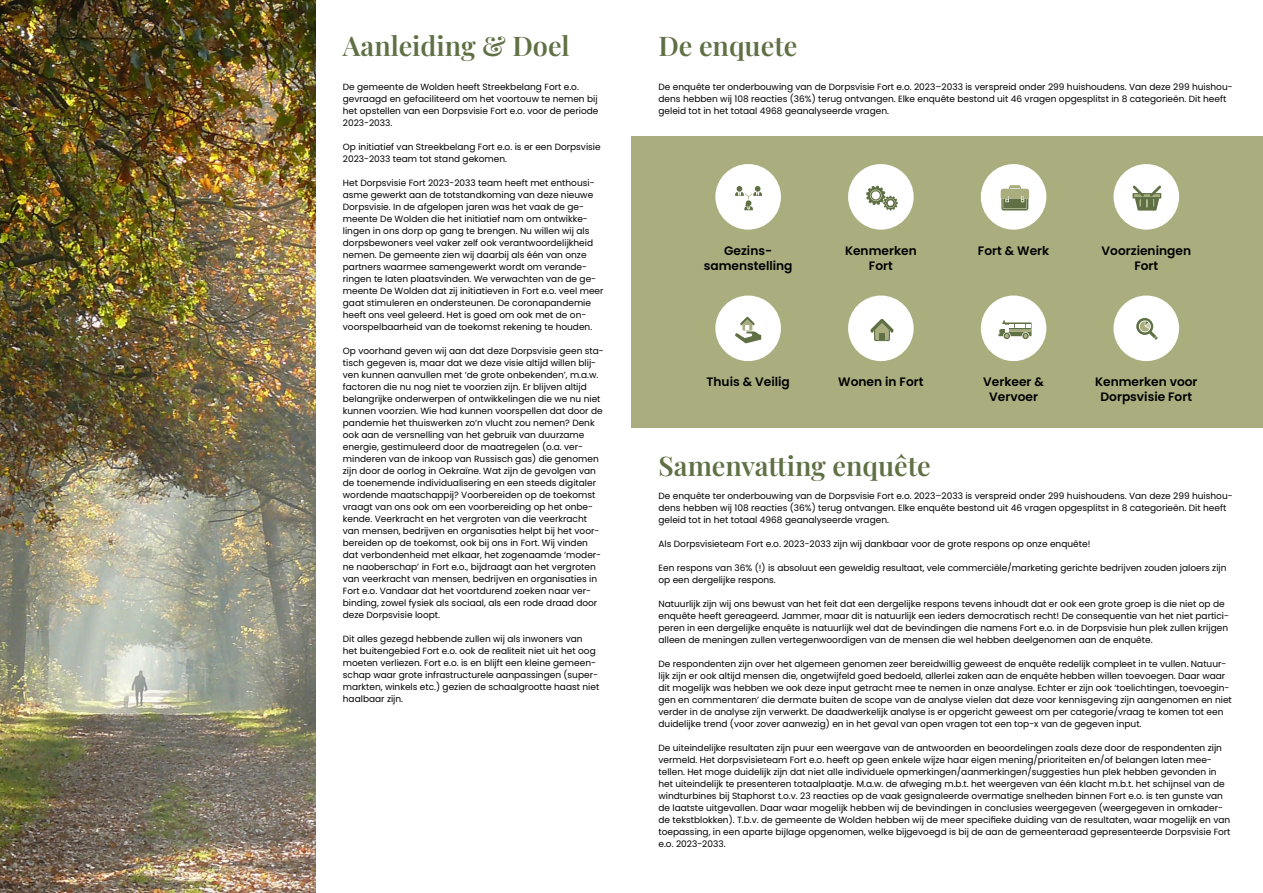
<style>
.page{position:relative;width:1263px;height:893px;background:#fff}
.page>*{position:absolute;margin:0;border:0;box-sizing:border-box;transform-origin:0 0}
.t1{font:27px "Playfair Display";color:#5f7044}
.t2{font:600 12.23px/14.7px "Poppins";color:#000;text-align:center}
.t3{font:9px/12px "Poppins";color:#000}
</style>
<div class="page">
<img style="left:0;top:0;width:316px;height:893px">
<div style="left:631px;top:136px;width:632px;height:291px;background:#aaae7f"></div>
<div style="left:715px;top:164px;width:66px;height:66px;background:#fff;border-radius:50%"></div>
<div style="left:848px;top:164px;width:66px;height:66px;background:#fff;border-radius:50%"></div>
<div style="left:981px;top:164px;width:65px;height:66px;background:#fff;border-radius:50%"></div>
<div style="left:1113px;top:164px;width:66px;height:66px;background:#fff;border-radius:50%"></div>
<div style="left:715px;top:296px;width:66px;height:65px;background:#fff;border-radius:50%"></div>
<div style="left:848px;top:296px;width:66px;height:65px;background:#fff;border-radius:50%"></div>
<div style="left:981px;top:296px;width:65px;height:65px;background:#fff;border-radius:50%"></div>
<div style="left:1113px;top:296px;width:66px;height:65px;background:#fff;border-radius:50%"></div>
<svg style="left:735px;top:317px;width:26px;height:26px"></svg>
<svg style="left:866px;top:186px;width:32px;height:24px"></svg>
<svg style="left:870px;top:319px;width:24px;height:22px"></svg>
<svg style="left:1001px;top:185px;width:28px;height:25px"></svg>
<svg style="left:998px;top:320px;width:33px;height:20px"></svg>
<svg style="left:1136px;top:318px;width:22px;height:22px"></svg>
<svg style="left:1132px;top:186px;width:29px;height:25px"></svg>
<svg style="left:735px;top:186px;width:27px;height:24px"></svg>
<h1 class="t1" style="left:343px;top:25px;width:228px">Aanleiding &amp; Doel</h1>
<p class="t3" style="left:343px;top:81px;width:257px">De gemeente de Wolden heeft Streekbelang Fort e.o. gevraagd en gefaciliteerd om het voortouw te nemen bij het opstellen van een Dorpsvisie Fort e.o. voor de periode 2023-2033.</p>
<p class="t3" style="left:343px;top:141px;width:259px">Op initiatief van Streekbelang Fort e.o. is er een Dorpsvisie<br>2023-2033 team tot stand gekomen.</p>
<p class="t3" style="left:343px;top:177px;width:262px">Het Dorpsvisie Fort 2023-2033 team heeft met enthousi&shy;asme gewerkt aan de totstandkoming van deze nieuwe Dorpsvisie. In de afgelopen jaren was het vaak de ge&shy;meente De Wolden die het initiatief nam om ontwikke&shy;lingen in ons dorp op gang te brengen. Nu willen wij als dorpsbewoners veel vaker zelf ook verantwoordelijkheid nemen. De gemeente zien wij daarbij als één van onze partners waarmee samengewerkt wordt om verande&shy;ringen te laten plaatsvinden. We verwachten van de ge&shy;meente De Wolden dat zij initiatieven in Fort e.o. veel meer gaat stimuleren en ondersteunen. De coronapandemie heeft ons veel geleerd. Het is goed om ook met de on&shy;voorspelbaarheid van de toekomst rekening te houden.</p>
<p class="t3" style="left:343px;top:345px;width:263px">Op voorhand geven wij aan dat deze Dorpsvisie geen sta&shy;tisch gegeven is, maar dat we deze visie altijd willen blij&shy;ven kunnen aanvullen met ‘de grote onbekenden’, m.a.w. factoren die nu nog niet te voorzien zijn. Er blijven altijd belangrijke onderwerpen of ontwikkelingen die we nu niet kunnen voorzien. Wie had kunnen voorspellen dat door de pandemie het thuiswerken zo’n vlucht zou nemen? Denk ook aan de versnelling van het gebruik van duurzame energie, gestimuleerd door de maatregelen (o.a. ver&shy;minderen van de inkoop van Russisch gas) die genomen zijn door de oorlog in Oekraïne. Wat zijn de gevolgen van de toenemende individualisering en een steeds digitaler wordende maatschappij? Voorbereiden op de toekomst vraagt van ons ook om een voorbereiding op het onbe&shy;kende. Veerkracht en het vergroten van die veerkracht van mensen, bedrijven en organisaties helpt bij het voor&shy;bereiden op de toekomst, ook bij ons in Fort. Wij vinden dat verbondenheid met elkaar, het zogenaamde ‘moder&shy;ne naoberschap’ in Fort e.o., bijdraagt aan het vergroten van veerkracht van mensen, bedrijven en organisaties in Fort e.o. Vandaar dat het voortdurend zoeken naar ver&shy;binding, zowel fysiek als sociaal, als een rode draad door deze Dorpsvisie loopt.</p>
<p class="t3" style="left:343px;top:633px;width:258px">Dit alles gezegd hebbende zullen wij als inwoners van het buitengebied Fort e.o. ook de realiteit niet uit het oog moeten verliezen. Fort e.o. is en blijft een kleine gemeen&shy;schap waar grote infrastructurele aanpassingen (super&shy;markten, winkels etc.) gezien de schaalgrootte haast niet haalbaar zijn.</p>
<h1 class="t1" style="left:658px;top:25px;width:140px">De enquete</h1>
<p class="t3" style="left:658px;top:81px;width:576px">De enquête ter onderbouwing van de Dorpsvisie Fort e.o. 2023–2033 is verspreid onder 299 huishoudens. Van deze 299 huishou&shy;dens hebben wij 108 reacties (36%) terug ontvangen. Elke enquête bestond uit 46 vragen opgesplitst in 8 categorieën. Dit heeft geleid tot in het totaal 4968 geanalyseerde vragen.</p>
<h2 class="t2" style="left:704px;top:243px;width:90px">Gezins&shy;samenstelling</h2>
<h2 class="t2" style="left:845px;top:243px;width:73px">Kenmerken<br>Fort</h2>
<h2 class="t2" style="left:978px;top:243px;width:73px">Fort &amp; Werk</h2>
<h2 class="t2" style="left:1101px;top:243px;width:91px">Voorzieningen<br>Fort</h2>
<h2 class="t2" style="left:706px;top:375px;width:85px">Thuis &amp; Veilig</h2>
<h2 class="t2" style="left:838px;top:375px;width:87px">Wonen in Fort</h2>
<h2 class="t2" style="left:983px;top:375px;width:62px">Verkeer &amp;<br>Vervoer</h2>
<h2 class="t2" style="left:1095px;top:375px;width:104px">Kenmerken voor<br>Dorpsvisie Fort</h2>
<h1 class="t1" style="left:658px;top:444px;width:274px">Samenvatting enquête</h1>
<p class="t3" style="left:658px;top:489px;width:576px">De enquête ter onderbouwing van de Dorpsvisie Fort e.o. 2023–2033 is verspreid onder 299 huishoudens. Van deze 299 huishou&shy;dens hebben wij 108 reacties (36%) terug ontvangen. Elke enquête bestond uit 46 vragen opgesplitst in 8 categorieën. Dit heeft geleid tot in het totaal 4968 geanalyseerde vragen.</p>
<p class="t3" style="left:658px;top:537px;width:433px">Als Dorpsvisieteam Fort e.o. 2023-2033 zijn wij dankbaar voor de grote respons op onze enquête!</p>
<p class="t3" style="left:658px;top:561px;width:569px">Een respons van 36% (!) is absoluut een geweldig resultaat, vele commerciële/marketing gerichte bedrijven zouden jaloers zijn op een dergelijke respons.</p>
<p class="t3" style="left:658px;top:597px;width:572px">Natuurlijk zijn wij ons bewust van het feit dat een dergelijke respons tevens inhoudt dat er ook een grote groep is die niet op de enquête heeft gereageerd. Jammer, maar dit is natuurlijk een ieders democratisch recht! De consequentie van het niet partici&shy;peren in een dergelijke enquête is natuurlijk wel dat de bevindingen die namens Fort e.o. in de Dorpsvisie hun plek zullen krijgen alleen de meningen zullen vertegenwoordigen van de mensen die wel hebben deelgenomen aan de enquête.</p>
<p class="t3" style="left:658px;top:657px;width:575px">De respondenten zijn over het algemeen genomen zeer bereidwillig geweest de enquête redelijk compleet in te vullen. Natuur&shy;lijk zijn er ook altijd mensen die, ongetwijfeld goed bedoeld, allerlei zaken aan de enquête hebben willen toevoegen. Daar waar dit mogelijk was hebben we ook deze input getracht mee te nemen in onze analyse. Echter er zijn ook ‘toelichtingen, toevoegin&shy;gen en commentaren’ die dermate buiten de scope van de analyse vielen dat deze voor kennisgeving zijn aangenomen en niet verder in de analyse zijn verwerkt. De daadwerkelijk analyse is er opgericht geweest om per categorie/vraag te komen tot een duidelijke trend (voor zover aanwezig) en in het geval van open vragen tot een top-x van de gegeven input.</p>
<p class="t3" style="left:658px;top:741px;width:574px">De uiteindelijke resultaten zijn puur een weergave van de antwoorden en beoordelingen zoals deze door de respondenten zijn vermeld. Het dorpsvisieteam Fort e.o. heeft op geen enkele wijze haar eigen mening/prioriteiten en/of belangen laten mee&shy;tellen. Het moge duidelijk zijn dat niet alle individuele opmerkingen/aanmerkingen/suggesties hun plek hebben gevonden in het uiteindelijk te presenteren totaalplaatje. M.a.w. de afweging m.b.t. het weergeven van één klacht m.b.t. het schijnsel van de windturbines bij Staphorst t.o.v. 23 reacties op de vaak gesignaleerde overmatige snelheden binnen Fort e.o. is ten gunste van de laatste uitgevallen. Daar waar mogelijk hebben wij de bevindingen in conclusies weergegeven (weergegeven in omkader&shy;de tekstblokken). T.b.v. de gemeente de Wolden hebben wij de meer specifieke duiding van de resultaten, waar mogelijk en van toepassing, in een aparte bijlage opgenomen, welke bijgevoegd is bij de aan de gemeenteraad gepresenteerde Dorpsvisie Fort e.o. 2023-2033.</p>
</div>
